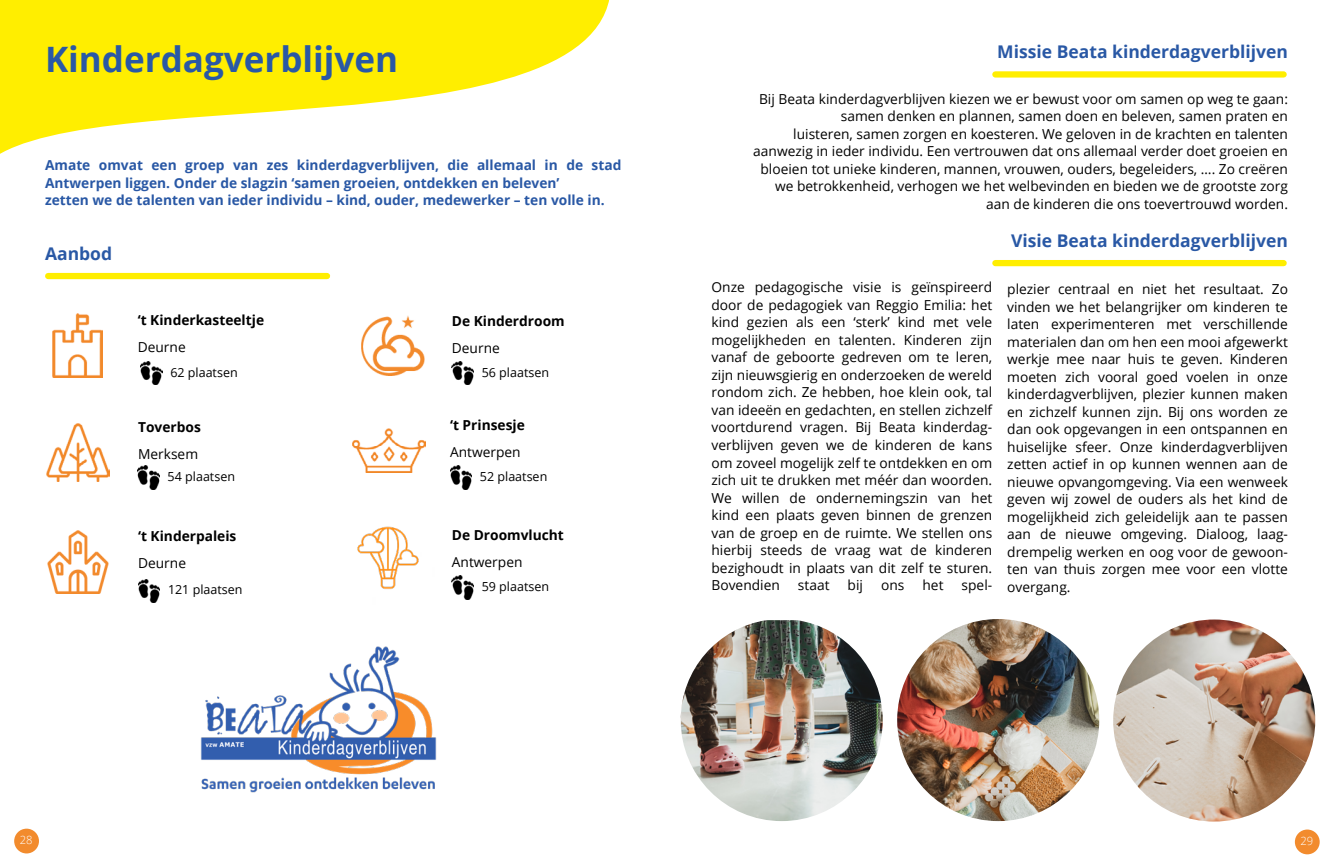
<style>
.page{position:relative;width:1333px;height:865px;background:#fff}
.page>*{position:absolute;margin:0;border:0;box-sizing:border-box;transform-origin:0 0}
.t1{font:700 35px "Open Sans";color:#2958a5}
.t2{font:700 17.5px "Open Sans";color:#2958a5}
.t3{font:13.75px/17.5px "Open Sans";color:#000;text-align:justify}
.t4{font:700 13.75px/17.5px "Open Sans";color:#2958a5}
.t5{font:700 13.75px "Open Sans";color:#000}
.t6{font:12.5px "Open Sans";color:#000}
.t7{font:300 11.25px "Open Sans";color:#fff}
</style>
<div class="page">
<img style="left:200px;top:646px;width:237px;height:147px">
<img style="left:53px;top:314px;width:50px;height:63px">
<img style="left:46px;top:423px;width:63px;height:58px">
<img style="left:47px;top:530px;width:62px;height:64px">
<img style="left:361px;top:316px;width:63px;height:59px">
<img style="left:352px;top:428px;width:74px;height:44px">
<img style="left:140px;top:361px;width:22px;height:24px">
<img style="left:138px;top:466px;width:21px;height:23px">
<img style="left:138px;top:579px;width:22px;height:23px">
<img style="left:452px;top:361px;width:21px;height:24px">
<img style="left:450px;top:466px;width:22px;height:23px">
<img style="left:357px;top:526px;width:62px;height:63px">
<img style="left:452px;top:576px;width:21px;height:23px">
<div style="left:14px;top:828px;width:25px;height:25px;background:#f28b2d;border-radius:50%"></div>
<div style="left:1294px;top:829px;width:25px;height:25px;background:#f28b2d;border-radius:50%"></div>
<svg style="left:0;top:0;width:610px;height:154px;fill:#fe0"></svg>
<div style="left:48px;top:273px;width:279px;height:6px;background:#fe0"></div>
<div style="left:995px;top:71px;width:288px;height:7px;background:#fe0"></div>
<div style="left:995px;top:260px;width:288px;height:6px;background:#fe0"></div>
<img style="left:680px;top:620px;width:202px;height:201px">
<img style="left:897px;top:619px;width:202px;height:202px;border-radius:101px">
<img style="left:1113px;top:619px;width:202px;height:202px;border-radius:101px">
<h1 class="t1" style="left:45px;top:34px;width:354px">Kinderdagverblijven</h1>
<p class="t4" style="left:45px;top:156px;width:578px">Amate omvat een groep van zes kinderdagverblijven, die allemaal in de stad<br>Antwerpen liggen. Onder de slagzin ‘samen groeien, ontdekken en beleven’<br>zetten we de talenten van ieder individu – kind, ouder, medewerker – ten volle in.</p>
<p class="t2" style="left:45px;top:241px;width:69px">Aanbod</p>
<p class="t5" style="left:138px;top:310px;width:128px">‘t Kinderkasteeltje</p>
<p class="t6" style="left:170px;top:363px;width:69px">62 plaatsen</p>
<p class="t3" style="left:138px;top:338px;width:49px">Deurne</p>
<p class="t5" style="left:452px;top:311px;width:114px">De Kinderdroom</p>
<p class="t3" style="left:452px;top:339px;width:49px">Deurne</p>
<p class="t6" style="left:481px;top:363px;width:69px">56 plaatsen</p>
<p class="t5" style="left:138px;top:417px;width:64px">Toverbos</p>
<p class="t5" style="left:450px;top:415px;width:76px">‘t Prinsesje</p>
<p class="t3" style="left:138px;top:444px;width:62px">Merksem</p>
<p class="t3" style="left:450px;top:443px;width:72px">Antwerpen</p>
<p class="t6" style="left:168px;top:468px;width:69px">54 plaatsen</p>
<p class="t6" style="left:480px;top:468px;width:69px">52 plaatsen</p>
<p class="t5" style="left:138px;top:526px;width:100px">‘t Kinderpaleis</p>
<p class="t5" style="left:452px;top:525px;width:113px">De Droomvlucht</p>
<p class="t3" style="left:138px;top:553px;width:49px">Deurne</p>
<p class="t3" style="left:452px;top:552px;width:72px">Antwerpen</p>
<p class="t6" style="left:168px;top:581px;width:76px">121 plaatsen</p>
<p class="t6" style="left:481px;top:578px;width:69px">59 plaatsen</p>
<p class="t2" style="left:997px;top:40px;width:292px">Missie Beata kinderdagverblijven</p>
<p class="t3" style="left:753px;top:89px;width:536px;text-align:right">Bij Beata kinderdagverblijven kiezen we er bewust voor om samen op weg te gaan: samen denken en plannen, samen doen en beleven, samen praten en<br>luisteren, samen zorgen en koesteren. We geloven in de krachten en talenten aanwezig in ieder individu. Een vertrouwen dat ons allemaal verder doet groeien en bloeien tot unieke kinderen, mannen, vrouwen, ouders, begeleiders, …. Zo creëren we betrokkenheid, verhogen we het welbevinden en bieden we de grootste zorg aan de kinderen die ons toevertrouwd worden.</p>
<p class="t3" style="left:711px;top:278px;width:282px">Onze pedagogische visie is geïnspireerd door de pedagogiek van Reggio Emilia: het kind gezien als een ‘sterk’ kind met vele mogelijkheden en talenten. Kinderen zijn vanaf de geboorte gedreven om te leren, zijn nieuwsgierig en onderzoeken de wereld rondom zich. Ze hebben, hoe klein ook, tal van ideeën en gedachten, en stellen zichzelf voortdurend vragen. Bij Beata kinderdag&shy;verblijven geven we de kinderen de kans om zoveel mogelijk zelf te ontdekken en om zich uit te drukken met méér dan woorden.<br>We willen de ondernemingszin van het kind een plaats geven binnen de grenzen van de groep en de ruimte. We stellen ons hierbij steeds de vraag wat de kinderen bezighoudt in plaats van dit zelf te sturen.<br>Bovendien</p>
<p class="t3" style="left:798px;top:576px;width:33px">staat</p>
<p class="t3" style="left:847px;top:576px;width:17px">bij</p>
<p class="t3" style="left:881px;top:576px;width:25px">ons</p>
<p class="t3" style="left:922px;top:576px;width:23px">het</p>
<p class="t3" style="left:961px;top:576px;width:31px">spel-</p>
<p class="t2" style="left:1011px;top:228px;width:278px">Visie Beata kinderdagverblijven</p>
<p class="t3" style="left:1007px;top:280px;width:282px">plezier centraal en niet het resultaat. Zo vinden we het belangrijker om kinderen te laten experimenteren met verschillende materialen dan om hen een mooi afgewerkt werkje mee naar huis te geven. Kinderen moeten zich vooral goed voelen in onze kinderdagverblijven, plezier kunnen maken en zichzelf kunnen zijn. Bij ons worden ze dan ook opgevangen in een ontspannen en huiselijke sfeer. Onze kinderdagverblijven zetten actief in op kunnen wennen aan de nieuwe opvangomgeving. Via een wenweek geven wij zowel de ouders als het kind de mogelijkheid zich geleidelijk aan te passen aan de nieuwe omgeving. Dialoog, laag&shy;drempelig werken en oog voor de gewoon&shy;ten van thuis zorgen mee voor een vlotte overgang.</p>
<p class="t7" style="left:20px;top:832px;width:14px">28</p>
<p class="t7" style="left:1300px;top:833px;width:14px">29</p>
</div>
